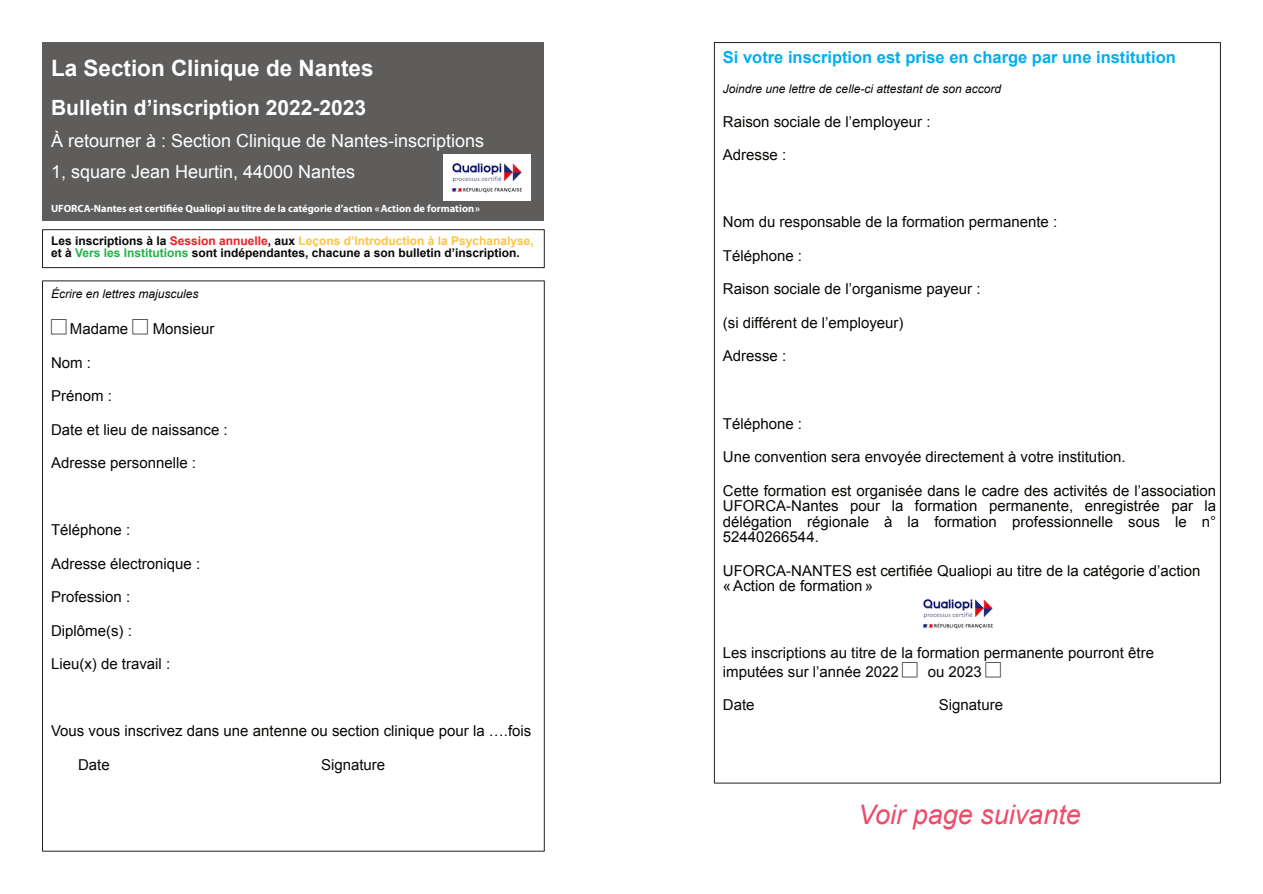
<style>
.page{position:relative;width:1263px;height:894px;background:#fff}
.page>*{position:absolute;margin:0;border:0;box-sizing:border-box;transform-origin:0 0}
.t1{font:italic 27px "Arial";color:#ef4a6a}
.t2{font:700 22.5px "Arial";color:#fff}
.t3{font:700 21px "Arial";color:#fff}
.t4{font:18px/31.5px "Arial";color:#fff}
.t5{font:700 16.5px "Arial";color:#00aeef}
.t6{font:15px/15.5px "Arial";color:#080704}
.t7{font:700 12px/12.5px "Arial";color:#080704}
.t8{font:italic 12px "Arial";color:#080704}
.t9{font:700 10.5px "Myriad Pro";color:#fff}
.s1{color:#ee1e23}
.s2{color:#fec342}
.s3{color:#23b14b}
.s4{font-family:"Apple SD Gothic Neo";font-weight:200;font-size:18px}
.s5{font-family:"Apple SD Gothic Neo";font-size:18px}
</style>
<div class="page">
<div style="left:43px;top:43px;width:501px;height:178px;background:#5e5d5c"></div>
<div style="left:42px;top:229px;width:503px;height:39px;border:1px solid #231f20"></div>
<img style="left:923px;top:599px;width:70px;height:30px">
<img style="left:443px;top:154px;width:87px;height:47px">
<h2 class="t2" style="left:51px;top:59px;width:324px">La Section Clinique de Nantes</h2>
<h3 class="t3" style="left:51px;top:100px;width:317px">Bulletin d’inscription 2022-2023</h3>
<p class="t4" style="left:51px;top:126px;width:435px">À retourner à : Section Clinique de Nantes-inscriptions<br>1, square Jean Heurtin, 44000 Nantes</p>
<p class="t9" style="left:51px;top:203px;width:431px">UFORCA-Nantes est certifiée Qualiopi au titre de la catégorie d’action «Action de formation»</p>
<p class="t7" style="left:51px;top:235px;width:484px">Les inscriptions à la <span class="s1">Session annuelle</span>, aux <span class="s2">Leçons d’Introduction à la Psychanalyse, </span>et à <span class="s3">Vers les Institutions</span> sont indépendantes, chacune a son bulletin d’inscription.</p>
<p class="t8" style="left:51px;top:289px;width:149px">Écrire en lettres majuscules</p>
<p class="t6" style="left:51px;top:322px;width:165px"><span class="s4">☐</span> Madame <span class="s4">☐</span> Monsieur</p>
<p class="t6" style="left:51px;top:356px;width:42px">Nom :</p>
<p class="t6" style="left:51px;top:389px;width:62px">Prénom :</p>
<p class="t6" style="left:51px;top:423px;width:178px">Date et lieu de naissance :</p>
<p class="t6" style="left:51px;top:456px;width:147px">Adresse personnelle :</p>
<p class="t6" style="left:51px;top:523px;width:81px">Téléphone :</p>
<p class="t6" style="left:51px;top:557px;width:151px">Adresse électronique :</p>
<p class="t6" style="left:51px;top:590px;width:81px">Profession :</p>
<p class="t6" style="left:51px;top:624px;width:82px">Diplôme(s) :</p>
<p class="t6" style="left:51px;top:657px;width:121px">Lieu(x) de travail :</p>
<p class="t6" style="left:51px;top:724px;width:482px">Vous vous inscrivez dans une antenne ou section clinique pour la ….fois</p>
<p class="t6" style="left:78px;top:757px;width:33px">Date</p>
<p class="t6" style="left:321px;top:757px;width:66px">Signature</p>
<p class="t5" style="left:723px;top:51px;width:454px">Si votre inscription est prise en charge par une institution</p>
<p class="t8" style="left:723px;top:84px;width:280px">Joindre une lettre de celle-ci attestant de son accord</p>
<p class="t6" style="left:723px;top:115px;width:209px">Raison sociale de l’employeur :</p>
<p class="t6" style="left:723px;top:149px;width:65px">Adresse :</p>
<p class="t6" style="left:723px;top:216px;width:336px">Nom du responsable de la formation permanente :</p>
<p class="t6" style="left:723px;top:249px;width:81px">Téléphone :</p>
<p class="t6" style="left:723px;top:283px;width:259px">Raison sociale de l’organisme payeur :</p>
<p class="t6" style="left:723px;top:316px;width:182px">(si différent de l’employeur)</p>
<p class="t6" style="left:723px;top:350px;width:65px">Adresse :</p>
<p class="t6" style="left:723px;top:417px;width:81px">Téléphone :</p>
<p class="t6" style="left:723px;top:450px;width:404px">Une convention sera envoyée directement à votre institution.</p>
<p class="t6" style="left:723px;top:484px;width:495px;text-align:justify">Cette formation est organisée dans le cadre des activités de l’association UFORCA-Nantes pour la formation permanente, enregistrée par la délégation régionale à la formation professionnelle sous le n° 52440266544.</p>
<p class="t6" style="left:723px;top:563px;width:479px">UFORCA-NANTES est certifiée Qualiopi au titre de la catégorie d’action « Action de formation »</p>
<p class="t6" style="left:723px;top:644px;width:433px;line-height:18.6px">Les inscriptions au titre de la formation permanente pourront être imputées sur l’année 2022 <span class="s5">☐</span> ou 2023 <span class="s5">☐</span></p>
<p class="t6" style="left:723px;top:698px;width:33px">Date</p>
<p class="t6" style="left:939px;top:698px;width:66px">Signature</p>
<h1 class="t1" style="left:858px;top:803px;width:224px">Voir page suivante</h1>
</div>
